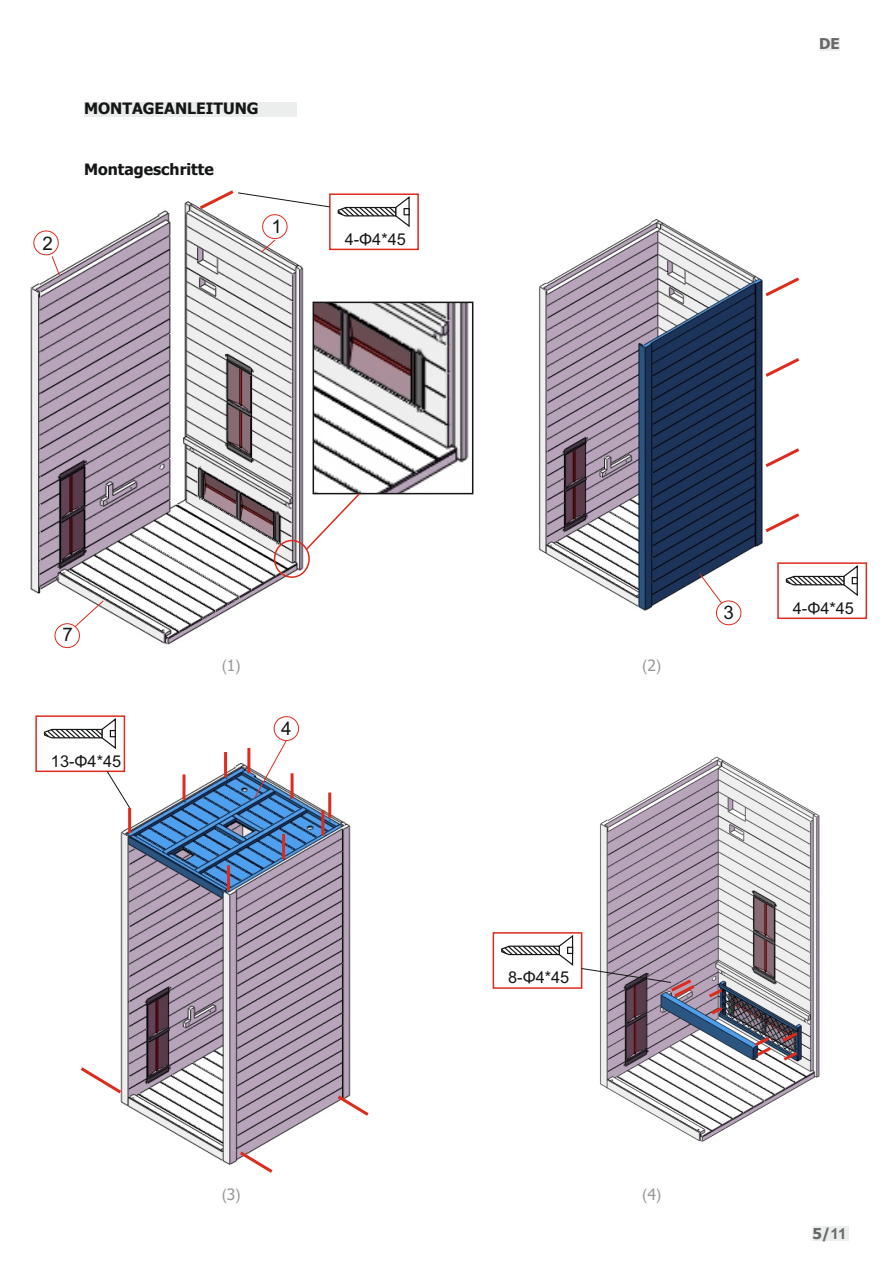
<style>
.page{position:relative;width:893px;height:1263px;background:#fff}
.page>*{position:absolute;margin:0;border:0;box-sizing:border-box;transform-origin:0 0}
.t1{font:18.75px "Arial";color:#151616}
.t2{font:16.35px "Arial";color:#151616}
.t3{font:700 15.75px "Tahoma";color:#151616}
.t4{font:15.75px "Arial Unicode MS";color:#999}
.t5{font:700 15px "Tahoma";color:#686868}
.s1{font-family:"Arial Unicode MS"}
.s2{font-family:"Tahoma"}
.s3{font-family:"Arial"}
</style>
<div class="page">
<img style="left:30px;top:201px;width:277px;height:448px">
<div style="left:84px;top:102px;width:213px;height:14px;background:#eceded"></div>
<div style="left:812px;top:1227px;width:36px;height:14px;background:#eceded"></div>
<div style="left:820px;top:38px;width:19px;height:12px;background:#eceded"></div>
<img style="left:316px;top:305px;width:153px;height:186px">
<div style="left:313px;top:302px;width:160px;height:192px;border:2px solid #151616"></div>
<div style="left:274px;top:540px;width:36px;height:38px;border:2px solid #dd2b1c;border-radius:50%"></div>
<svg style="left:304px;top:491px;width:58px;height:60px"></svg>
<img style="left:538px;top:219px;width:225px;height:392px">
<svg style="left:762px;top:275px;width:37px;height:24px"></svg>
<svg style="left:762px;top:355px;width:38px;height:24px"></svg>
<svg style="left:762px;top:446px;width:38px;height:24px"></svg>
<svg style="left:762px;top:511px;width:38px;height:24px"></svg>
<svg style="left:777px;top:562px;width:91px;height:58px"></svg>
<div style="left:33px;top:231px;width:26px;height:24px;border:1px solid #dd2b1c;border-radius:50%"></div>
<svg style="left:51px;top:255px;width:9px;height:21px"></svg>
<svg style="left:196px;top:190px;width:223px;height:63px"></svg>
<div style="left:55px;top:623px;width:25px;height:25px;border:1px solid #dd2b1c;border-radius:50%"></div>
<svg style="left:74px;top:600px;width:30px;height:28px"></svg>
<div style="left:716px;top:600px;width:25px;height:25px;border:1px solid #dd2b1c;border-radius:50%"></div>
<svg style="left:698px;top:572px;width:25px;height:32px"></svg>
<img style="left:120px;top:757px;width:231px;height:408px">
<hr style="left:128px;top:808px;width:3px;height:25px;background:#dd2b1c">
<hr style="left:182px;top:774px;width:3px;height:26px;background:#dd2b1c">
<hr style="left:224px;top:752px;width:3px;height:25px;background:#dd2b1c">
<hr style="left:247px;top:748px;width:3px;height:25px;background:#dd2b1c">
<hr style="left:291px;top:773px;width:3px;height:25px;background:#dd2b1c">
<hr style="left:328px;top:792px;width:3px;height:26px;background:#dd2b1c">
<hr style="left:321px;top:810px;width:3px;height:25px;background:#dd2b1c">
<hr style="left:282px;top:834px;width:3px;height:25px;background:#dd2b1c">
<hr style="left:227px;top:865px;width:3px;height:25px;background:#dd2b1c">
<svg style="left:35px;top:715px;width:96px;height:94px"></svg>
<div style="left:274px;top:716px;width:25px;height:25px;border:1px solid #dd2b1c;border-radius:50%"></div>
<svg style="left:254px;top:739px;width:33px;height:59px"></svg>
<img style="left:600px;top:756px;width:220px;height:386px">
<svg style="left:706px;top:986px;width:20px;height:31px"></svg>
<svg style="left:752px;top:1029px;width:49px;height:34px"></svg>
<svg style="left:492px;top:931px;width:206px;height:69px"></svg>
<svg style="left:237px;top:1149px;width:39px;height:24px"></svg>
<svg style="left:334px;top:1093px;width:35px;height:25px"></svg>
<svg style="left:80px;top:1064px;width:45px;height:32px"></svg>
<p class="t1" style="left:43px;top:236px;width:12px">2</p>
<p class="t3" style="left:84px;top:102px;width:176px">MONTAGEANLEITUNG</p>
<p class="t3" style="left:84px;top:163px;width:131px">Montageschritte</p>
<p class="t1" style="left:271px;top:220px;width:12px">1</p>
<p class="t2" style="left:345px;top:233px;width:63px">4-Φ4*45</p>
<p class="t5" style="left:819px;top:38px;width:22px">DE</p>
<p class="t1" style="left:62px;top:628px;width:12px">7</p>
<p class="t2" style="left:51px;top:755px;width:72px">13<span class="s1">-</span>Φ4*45</p>
<p class="t4" style="left:222px;top:659px;width:21px">(<span class="s2">1</span>)</p>
<p class="t1" style="left:281px;top:721px;width:12px">4</p>
<p class="t4" style="left:222px;top:1188px;width:21px">(<span class="s2">3</span>)</p>
<p class="t4" style="left:642px;top:659px;width:21px">(<span class="s2">2</span>)</p>
<p class="t1" style="left:724px;top:605px;width:12px">3</p>
<p class="t2" style="left:793px;top:602px;width:63px">4-Φ4*45</p>
<p class="t2" style="left:508px;top:971px;width:63px">8-Φ4*45</p>
<p class="t4" style="left:642px;top:1188px;width:21px">(<span class="s2">4</span>)</p>
<p class="t5" style="left:812px;top:1228px;width:36px">5/<span class="s3">11</span></p>
</div>
